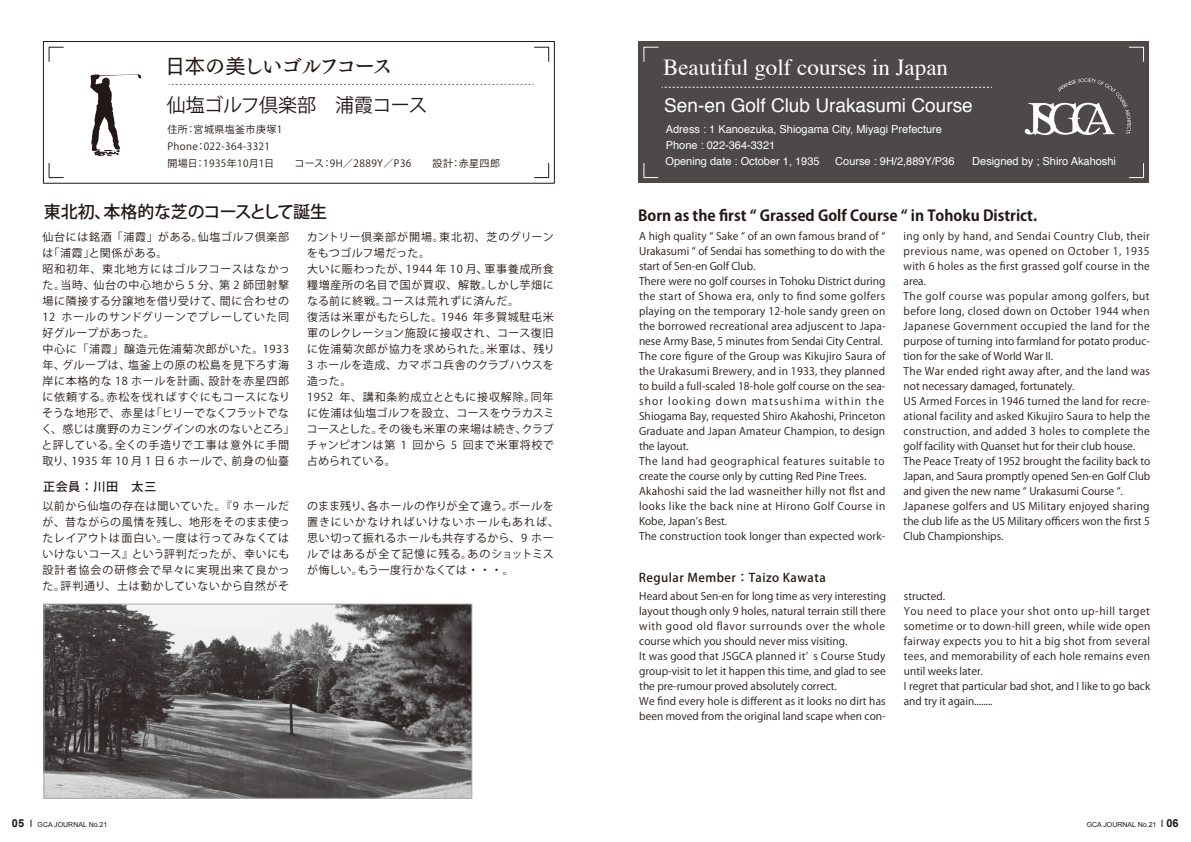
<style>
.page{position:relative;width:1191px;height:842px;background:#fff}
.page>*{position:absolute;margin:0;border:0;box-sizing:border-box;transform-origin:0 0}
.t1{font:23px "Times";color:#fff}
.t2{font:21px "Antic Cezanne Pro M";letter-spacing:-.11em;color:#221815}
.t3{font:19px "Helvetica";color:#fff}
.t4{font:19px "Koz Go Pr 6 N";letter-spacing:-.03em;color:#221815}
.t5{font:500 17px "Koz Go Pro";letter-spacing:-.02em;color:#221815}
.t6{font:700 15px "Koz Go Pro";color:#221815}
.t7{font:500 12px "Koz Go Pro";letter-spacing:.04em;color:#221815}
.t8{font:11px/16px "Koz Go Pro";letter-spacing:.06em;color:#221815}
.t9{font:11px/15.9px "Helvetica";color:#fff}
.t10{font:10.5px/15px "Koz Go Pro";letter-spacing:.015em;color:#221815}
.t11{font:10px/17px "Koz Go Pro";letter-spacing:.04em;color:#221815}
.t12{font:7px "Arial";color:#221815}
.s1{font-weight:700;font-size:11px}
</style>
<div class="page">
<div style="left:638px;top:42px;width:511px;height:141px;background:#4c4948"></div>
<div style="left:43px;top:41px;width:511px;height:143px;border:1px solid #221815"></div>
<svg style="left:48px;top:163px;width:16px;height:15px"></svg>
<svg style="left:534px;top:163px;width:15px;height:15px"></svg>
<svg style="left:534px;top:47px;width:15px;height:15px"></svg>
<svg style="left:48px;top:47px;width:16px;height:15px"></svg>
<svg style="left:643px;top:163px;width:15px;height:15px"></svg>
<svg style="left:1129px;top:163px;width:15px;height:15px"></svg>
<svg style="left:1129px;top:47px;width:15px;height:15px"></svg>
<svg style="left:643px;top:47px;width:16px;height:15px"></svg>
<svg style="left:1024px;top:78px;width:106px;height:57px"></svg>
<svg style="left:169px;top:84px;width:364px;height:1px"></svg>
<svg style="left:662px;top:87px;width:330px;height:1px"></svg>
<img style="left:46px;top:606px;width:424px;height:190px">
<div style="left:44px;top:604px;width:428px;height:194px;border:1px solid #a8a9a9"></div>
<svg style="left:90px;top:74px;width:51px;height:82px"></svg>
<h2 class="t2" style="left:165px;top:53px;width:230px">日本の美しいゴルフコース</h2>
<h1 class="t1" style="left:663px;top:46px;width:286px">Beautiful golf courses in Japan</h1>
<h3 class="t4" style="left:167px;top:94px;width:262px">仙塩ゴルフ倶楽部　浦霞コース</h3>
<h3 class="t3" style="left:664px;top:91px;width:310px">Sen-en Golf Club Urakasumi Course</h3>
<p class="t11" style="left:167px;top:121px;width:334px">住所：宮城県塩釜市庚塚1　<br>Phone：022-364-3321<br>開場日：1935年10月1日　　コース：9H／2889Y／P36　　設計：赤星四郎</p>
<p class="t9" style="left:665px;top:121px;width:278px">Adress : 1 Kanoezuka, Shiogama City, Miyagi Prefecture<br>Phone : 022-364-3321<br>Opening date : October 1, 1935</p>
<p class="t9" style="left:835px;top:153px;width:121px">Course : 9H/2,889Y/P36</p>
<p class="t9" style="left:972px;top:153px;width:145px">Designed by ; Shiro Akahoshi</p>
<h3 class="t5" style="left:44px;top:201px;width:285px">東北初、本格的な芝のコースとして誕生</h3>
<h3 class="t6" style="left:638px;top:206px;width:400px">Born as the first “ Grassed Golf Course “ in Tohoku District.</h3>
<p class="t8" style="left:42px;top:229px;width:254px">仙台には銘酒「浦霞」がある。仙塩ゴルフ倶楽部は「浦霞」と関係がある。<br>昭和初年、東北地方にはゴルフコースはなかった。当時、仙台の中心地から 5 分、第 2 師団射撃場に隣接する分譲地を借り受けて、間に合わせの<br>12 ホールのサンドグリーンでプレーしていた同好グループがあった。<br>中心に「浦霞」醸造元佐浦菊次郎がいた。1933年、グループは、塩釜上の原の松島を見下ろす海岸に本格的な 18 ホールを計画、設計を赤星四郎に依頼する。赤松を伐ればすぐにもコースになりそうな地形で、赤星は「ヒリーでなくフラットでなく、感じは廣野のカミングインの水のないところ」と評している。全くの手造りで工事は意外に手間取り、1935 年 10 月 1 日 6 ホールで、前身の仙臺</p>
<p class="t8" style="left:307px;top:229px;width:250px">カントリー倶楽部が開場。東北初、芝のグリーンをもつゴルフ場だった。<br>大いに賑わったが、1944 年 10 月、軍事養成所食糧増産所の名目で国が買収、解散。しかし芋畑になる前に終戦。コースは荒れずに済んだ。<br>復活は米軍がもたらした。1946 年多賀城駐屯米軍のレクレーション施設に接収され、コース復旧に佐浦菊次郎が協力を求められた。米軍は、残り<br>3 ホールを造成、カマボコ兵舎のクラブハウスを造った。<br>1952 年、講和条約成立とともに接収解除。同年に佐浦は仙塩ゴルフを設立、コースをウラカスミコースとした。その後も米軍の来場は続き、クラブチャンピオンは第 1 回から 5 回まで米軍将校で占められている。</p>
<p class="t8" style="left:42px;top:498px;width:249px;text-align:justify">以前から仙塩の存在は聞いていた。『9 ホールだが、昔ながらの風情を残し、地形をそのまま使ったレイアウトは面白い。一度は行ってみなくてはいけないコース』という評判だったが、幸いにも設計者協会の研修会で早々に実現出来て良かった。評判通り、土は動かしていないから自然がそ</p>
<p class="t8" style="left:307px;top:498px;width:253px">のまま残り、各ホールの作りが全て違う。ボールを置きにいかなければいけないホールもあれば、思い切って振れるホールも共存するから、9 ホールではあるが全て記憶に残る。あのショットミスが悔しい。もう一度行かなくては・・・。</p>
<p class="t7" style="left:43px;top:479px;width:115px">正会員：川田　太三</p>
<p class="t10" style="left:639px;top:229px;width:248px">A high quality “ Sake “ of an own famous brand of “ Urakasumi “ of Sendai has something to do with the start of Sen-en Golf Club.<br>There were no golf courses in Tohoku District during the start of Showa era, only to find some golfers playing on the temporary 12-hole sandy green on the borrowed recreational area adjuscent to Japa&shy;nese Army Base, 5 minutes from Sendai City Central.<br>The core figure of the Group was Kikujiro Saura of the Urakasumi Brewery, and in 1933, they planned to build a full-scaled 18-hole golf course on the sea&shy;shor looking down matsushima within the Shiogama Bay, requested Shiro Akahoshi, Princeton Graduate and Japan Amateur Champion, to design the layout.<br>The land had geographical features suitable to create the course only by cutting Red Pine Trees.<br>Akahoshi said the lad wasneither hilly not flst and looks like the back nine at Hirono Golf Course in Kobe, Japanʼs Best.<br>The construction took longer than expected work-</p>
<p class="t10" style="left:903px;top:229px;width:248px">ing only by hand, and Sendai Country Club, their previous name, was opened on October 1, 1935 with 6 holes as the first grassed golf course in the area.<br>The golf course was popular among golfers, but before long, closed down on October 1944 when Japanese Government occupied the land for the purpose of turning into farmland for potato produc&shy;tion for the sake of World War II.<br>The War ended right away after, and the land was not necessary damaged, fortunately.<br>US Armed Forces in 1946 turned the land for recre&shy;ational facility and asked Kikujiro Saura to help the construction, and added 3 holes to complete the golf facility with Quanset hut for their club house.<br>The Peace Treaty of 1952 brought the facility back to Japan, and Saura promptly opened Sen-en Golf Club and given the new name “ Urakasumi Course “.<br>Japanese golfers and US Military enjoyed sharing the club life as the US Military officers won the first 5<br>Club Championships.</p>
<p class="t7" style="left:639px;top:569px;width:188px">Regular Member：Taizo Kawata</p>
<p class="t10" style="left:639px;top:589px;width:248px">Heard about Sen-en for long time as very interesting layout though only 9 holes, natural terrain still there with good old flavor surrounds over the whole course which you should never miss visiting.<br>It was good that JSGCA planned itʼ s Course Study group-visit to let it happen this time, and glad to see the pre-rumour proved absolutely correct.<br>We find every hole is different as it looks no dirt has been moved from the original land scape when con-</p>
<p class="t10" style="left:904px;top:589px;width:248px">structed.<br>You need to place your shot onto up-hill target sometime or to down-hill green, while wide open fairway expects you to hit a big shot from several tees, and memorability of each hole remains even until weeks later.<br>I regret that particular bad shot, and I like to go back and try it again........</p>
<p class="t12" style="left:12px;top:820px;width:97px"><span class="s1">05</span> GCA JOURNAL No.21</p>
<p class="t12" style="left:1086px;top:820px;width:94px">GCA JOURNAL No.21 <span class="s1">06</span></p>
</div>
